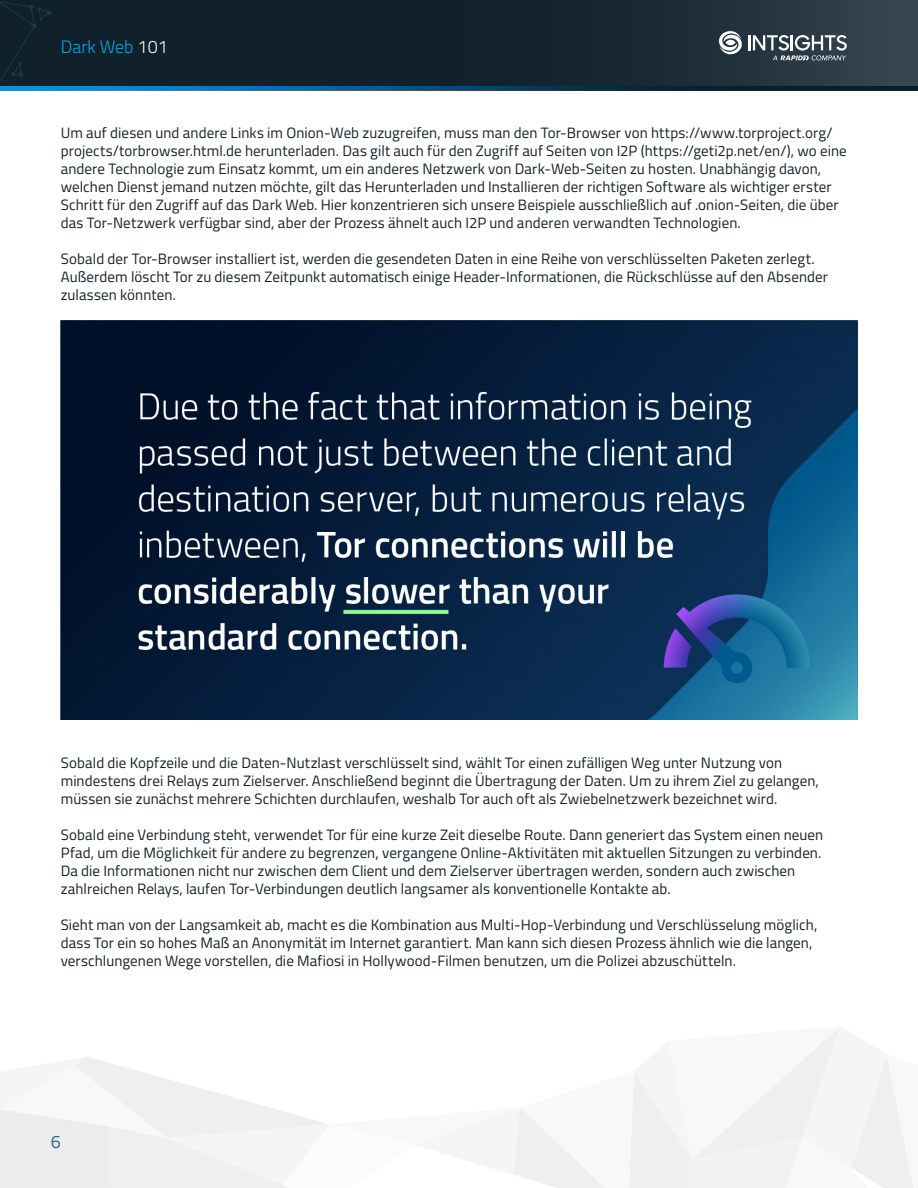
<style>
.page{position:relative;width:918px;height:1188px;background:#fff}
.page>*{position:absolute;margin:0;border:0;box-sizing:border-box;transform-origin:0 0}
.t1{font:300 18px "Titillium Web";color:#00a8e2}
.t2{font:18px "Titillium Web";color:#316481}
.Body{font:15px/18px "Titillium Web";letter-spacing:.005em;color:#15212a}
.s1{color:#fff}
</style>
<div class="page">
<div style="left:0;top:0;width:918px;height:87px;background:linear-gradient(to right,#05161f,#2a3a46)"></div>
<hr style="left:0;top:87px;width:918px;height:3px;background:#008cc7">
<svg style="left:0;top:1px;width:52px;height:85px;background:#10222c"></svg>
<hr style="left:748px;top:35px;width:3px;height:15px;background:#fff">
<svg style="left:719px;top:31px;width:23px;height:23px"></svg>
<svg style="left:753px;top:35px;width:94px;height:25px"></svg>
<svg style="left:0;top:1027px;width:913px;height:161px"></svg>
<img style="left:61px;top:321px;width:796px;height:398px">
<p class="t1" style="left:61px;top:34px;width:109px">Dark Web <span class="s1">101</span></p>
<p class="Body" style="left:61px;top:124px;width:788px">Um auf diesen und andere Links im Onion-Web zuzugreifen, muss man den Tor-Browser von https://www.torproject.org/ projects/torbrowser.html.de herunterladen. Das gilt auch für den Zugriff auf Seiten von I2P (https://geti2p.net/en/), wo eine andere Technologie zum Einsatz kommt, um ein anderes Netzwerk von Dark-Web-Seiten zu hosten. Unabhängig davon, welchen Dienst jemand nutzen möchte, gilt das Herunterladen und Installieren der richtigen Software als wichtiger erster Schritt für den Zugriff auf das Dark Web. Hier konzentrieren sich unsere Beispiele ausschließlich auf .onion-Seiten, die über das Tor-Netzwerk verfügbar sind, aber der Prozess ähnelt auch I2P und anderen verwandten Technologien.</p>
<p class="Body" style="left:61px;top:250px;width:769px">Sobald der Tor-Browser installiert ist, werden die gesendeten Daten in eine Reihe von verschlüsselten Paketen zerlegt.<br>Außerdem löscht Tor zu diesem Zeitpunkt automatisch einige Header-Informationen, die Rückschlüsse auf den Absender zulassen könnten.</p>
<p class="Body" style="left:61px;top:754px;width:760px">Sobald die Kopfzeile und die Daten-Nutzlast verschlüsselt sind, wählt Tor einen zufälligen Weg unter Nutzung von mindestens drei Relays zum Zielserver. Anschließend beginnt die Übertragung der Daten. Um zu ihrem Ziel zu gelangen, müssen sie zunächst mehrere Schichten durchlaufen, weshalb Tor auch oft als Zwiebelnetzwerk bezeichnet wird.</p>
<p class="Body" style="left:61px;top:826px;width:764px">Sobald eine Verbindung steht, verwendet Tor für eine kurze Zeit dieselbe Route. Dann generiert das System einen neuen<br>Pfad, um die Möglichkeit für andere zu begrenzen, vergangene Online-Aktivitäten mit aktuellen Sitzungen zu verbinden.</p>
<p class="Body" style="left:61px;top:862px;width:736px">Da die Informationen nicht nur zwischen dem Client und dem Zielserver übertragen werden, sondern auch zwischen zahlreichen Relays, laufen Tor-Verbindungen deutlich langsamer als konventionelle Kontakte ab.</p>
<p class="Body" style="left:61px;top:916px;width:758px">Sieht man von der Langsamkeit ab, macht es die Kombination aus Multi-Hop-Verbindung und Verschlüsselung möglich, dass Tor ein so hohes Maß an Anonymität im Internet garantiert. Man kann sich diesen Prozess ähnlich wie die langen, verschlungenen Wege vorstellen, die Mafiosi in Hollywood-Filmen benutzen, um die Polizei abzuschütteln.</p>
<p class="t2" style="left:51px;top:1129px;width:12px">6</p>
</div>
